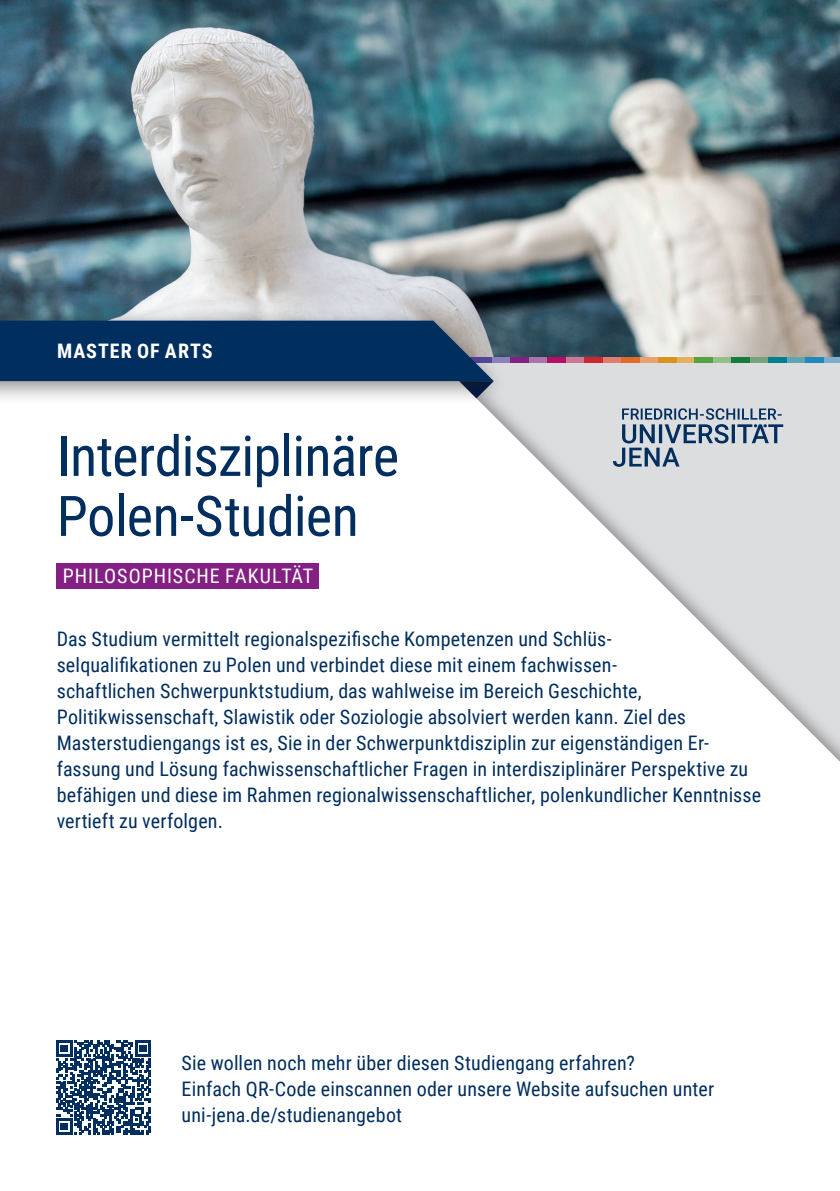
<style>
.page{position:relative;width:840px;height:1191px;background:#fff}
.page>*{position:absolute;margin:0;border:0;box-sizing:border-box;transform-origin:0 0}
.Studiengang{font:56px/60px "Roboto Condensed";letter-spacing:-.015em;color:#002e5e}
.t1{font:20px/26px "Roboto Condensed";letter-spacing:.005em;color:#002e5e}
._02_PhilFak{font:20px "Roboto Condensed";letter-spacing:.045em;color:#fff}
.t2{font:700 20px "Roboto Condensed";letter-spacing:.05em;color:#fff}
</style>
<div class="page">
<img style="left:0;top:0;width:839px;height:315px">
<svg style="left:56px;top:331px;width:783px;height:430px"></svg>
<div style="left:492px;top:357px;width:18px;height:6px;background:#8c80bc"></div>
<div style="left:528px;top:357px;width:19px;height:6px;background:#a973ab"></div>
<div style="left:565px;top:357px;width:19px;height:6px;background:#cd7794"></div>
<div style="left:602px;top:357px;width:18px;height:6px;background:#e07e6e"></div>
<div style="left:639px;top:357px;width:18px;height:6px;background:#eba06f"></div>
<div style="left:510px;top:357px;width:18px;height:6px;background:#841f83"></div>
<div style="left:547px;top:357px;width:18px;height:6px;background:#b60e65"></div>
<div style="left:584px;top:357px;width:18px;height:6px;background:#ce2532"></div>
<div style="left:620px;top:357px;width:19px;height:6px;background:#de6b27"></div>
<div style="left:676px;top:357px;width:18px;height:6px;background:#e5b05d"></div>
<div style="left:712px;top:357px;width:19px;height:6px;background:#95bf84"></div>
<div style="left:749px;top:357px;width:19px;height:6px;background:#78a17c"></div>
<div style="left:786px;top:357px;width:18px;height:6px;background:#5fa6b2"></div>
<div style="left:823px;top:357px;width:16px;height:6px;background:#7eaccf"></div>
<div style="left:657px;top:357px;width:19px;height:6px;background:#d8941b"></div>
<div style="left:694px;top:357px;width:18px;height:6px;background:#51a343"></div>
<div style="left:731px;top:357px;width:18px;height:6px;background:#157c40"></div>
<div style="left:768px;top:357px;width:18px;height:6px;background:#00808e"></div>
<div style="left:804px;top:357px;width:19px;height:6px;background:#2188b9"></div>
<div style="left:0;top:307px;width:509px;height:99px;background:#231f20;opacity:.5"></div>
<svg style="left:0;top:321px;width:493px;height:77px;background:#335579"></svg>
<svg style="left:612px;top:408px;width:170px;height:59px;background:#a4b1be"></svg>
<div style="left:57px;top:563px;width:262px;height:25px;background:#841f83"></div>
<svg style="left:56px;top:1040px;width:95px;height:95px"></svg>
<p class="t2" style="left:57px;top:337px;width:157px">MASTER OF ARTS</p>
<p class="Studiengang" style="left:57px;top:424px;width:343px">Interdisziplinäre<br>Polen-Studien</p>
<p class="_02_PhilFak" style="left:63px;top:561px;width:252px">PHILOSOPHISCHE FAKULTÄT</p>
<p class="t1" style="left:57px;top:625px;width:705px">Das Studium vermittelt regionalspezifische Kompetenzen und Schlüs-<br>selqualifikationen zu Polen und verbindet diese mit einem fachwissen-<br>schaftlichen Schwerpunktstudium, das wahlweise im Bereich Geschichte, Politikwissenschaft, Slawistik oder Soziologie absolviert werden kann. Ziel des Masterstudiengangs ist es, Sie in der Schwerpunktdisziplin zur eigenständigen Er&shy;fassung und Lösung fachwissenschaftlicher Fragen in interdisziplinärer Perspektive zu befähigen und diese im Rahmen regionalwissenschaftlicher, polenkundlicher Kenntnisse vertieft zu verfolgen.</p>
<p class="t1" style="left:181px;top:1048px;width:534px">Sie wollen noch mehr über diesen Studiengang erfahren?<br>Einfach QR-Code einscannen oder unsere Website aufsuchen unter uni-jena.de/studienangebot</p>
</div>
